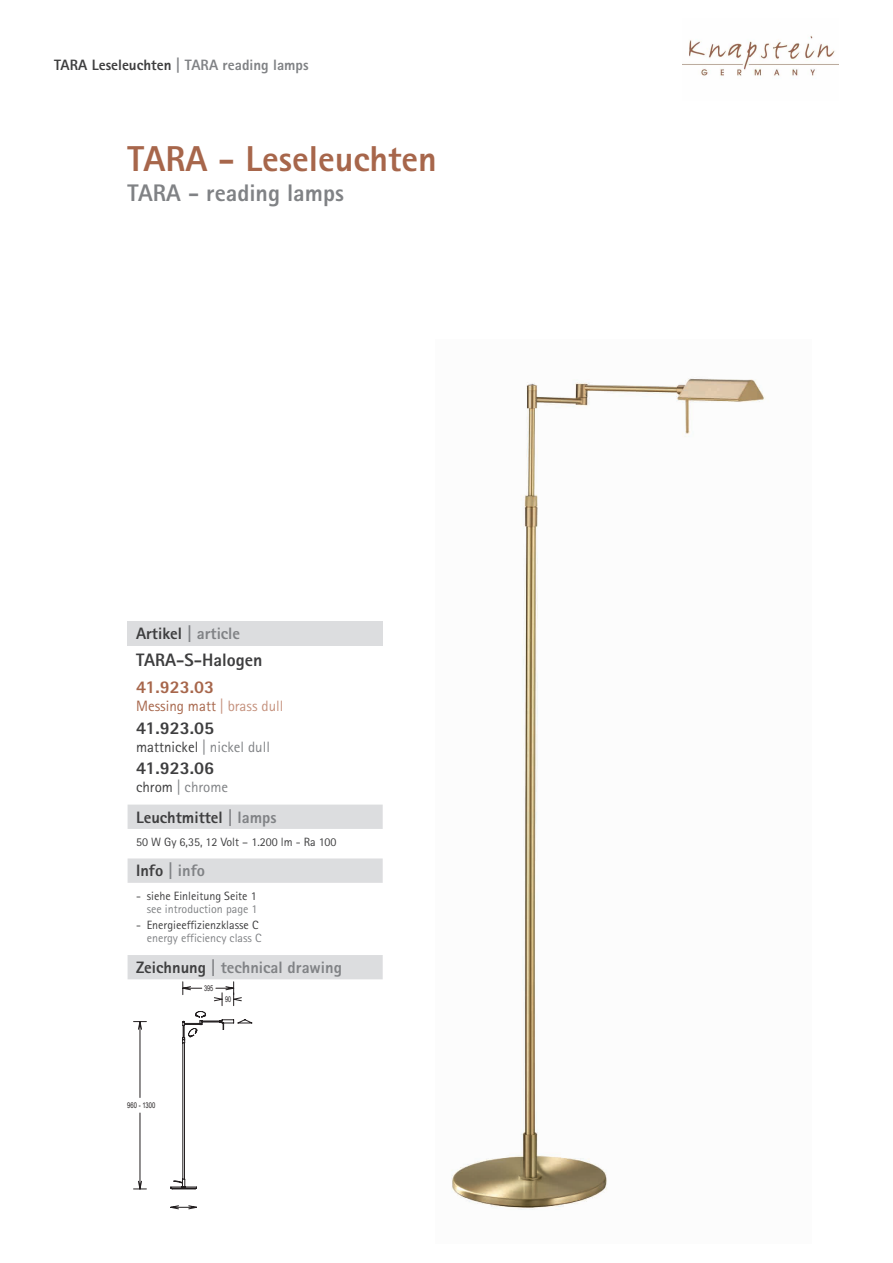
<style>
.page{position:relative;width:893px;height:1263px;background:#fff}
.page>*{position:absolute;margin:0;border:0;box-sizing:border-box;transform-origin:0 0}
.t1{font:800 36px "Rotis Sans Serif Std";color:#a7664b}
.t2{font:800 24px "Rotis Sans Serif Std";color:#808285}
.t3{font:800 18px "Rotis Sans Serif Std";color:#3e3e3f}
.t4{font:800 18px "Rotis Sans Serif Std";color:#a7664b}
.t5{font:800 16.5px "Rotis Sans Serif Std";color:#808285}
.t6{font:800 16.5px "Rotis Sans Serif Std";color:#3e3e3f}
.t7{font:800 15px "Rotis Sans Serif Std";color:#808285}
.t8{font:15px "Rotis Sans Serif Std";color:#808285}
.t9{font:15px "Rotis Sans Serif Std";color:#a7664b}
.t10{font:12px "Rotis Sans Serif Std";color:#3e3e3f}
.t11{font:12px "Rotis Sans Serif Std";color:#808285}
.t12{font:7.95px "Arial";color:#231f20;scale:.74 1}
.t13{font:7.95px "Arial";color:#231f20;scale:.71 1}
.t14{font:7.95px "Arial";color:#231f20;scale:.69 1}
.s1{color:#3e3e3f}
.s2{color:#c5927e}
.s3{color:#808285}
</style>
<div class="page">
<img style="left:682px;top:35px;width:157px;height:44px">
<img style="left:451px;top:378px;width:314px;height:832px">
<div style="left:128px;top:621px;width:255px;height:24px;background:#dcdddf"></div>
<svg style="left:128px;top:804px;width:255px;height:405px"></svg>
<p class="t7" style="left:54px;top:55px;width:256px"><span class="s1">TARA Leseleuchten</span> | TARA reading lamps</p>
<h1 class="t1" style="left:128px;top:136px;width:311px">TARA - Leseleuchten</h1>
<h2 class="t2" style="left:128px;top:177px;width:218px">TARA - reading lamps</h2>
<h3 class="t5" style="left:136px;top:623px;width:106px"><span class="s1">Artikel</span> | article</h3>
<h3 class="t3" style="left:136px;top:649px;width:128px">TARA-S-Halogen</h3>
<h3 class="t4" style="left:136px;top:676px;width:80px">41.923.03</h3>
<p class="t9" style="left:136px;top:697px;width:149px">Messing matt <span class="s2">| brass dull</span></p>
<h3 class="t3" style="left:136px;top:716px;width:80px">41.923.05</h3>
<p class="t8" style="left:136px;top:738px;width:135px"><span class="s1">mattnickel</span> | nickel dull</p>
<h3 class="t3" style="left:136px;top:756px;width:80px">41.923.06</h3>
<p class="t8" style="left:136px;top:778px;width:94px"><span class="s1">chrom</span> | chrome</p>
<h3 class="t6" style="left:136px;top:806px;width:142px">Leuchtmittel <span class="s3">| lamps</span></h3>
<p class="t10" style="left:136px;top:834px;width:202px">50 W Gy 6,35, 12 Volt – 1.200 lm - Ra 100</p>
<h3 class="t5" style="left:136px;top:860px;width:71px"><span class="s1">Info</span> | info</h3>
<p class="t10" style="left:136px;top:888px;width:122px">- siehe Einleitung Seite 1</p>
<p class="t11" style="left:147px;top:902px;width:112px">see introduction page 1</p>
<p class="t10" style="left:136px;top:918px;width:124px">- Energieeffizienzklasse C</p>
<p class="t11" style="left:147px;top:931px;width:116px">energy efficiency class C</p>
<h3 class="t5" style="left:136px;top:957px;width:207px"><span class="s1">Zeichnung</span> | technical drawing</h3>
<p class="t14" style="left:225px;top:994px;width:10px">90</p>
<p class="t13" style="left:204px;top:983px;width:15px">395</p>
<p class="t12" style="left:127px;top:1100px;width:40px">960 - 1300</p>
</div>
